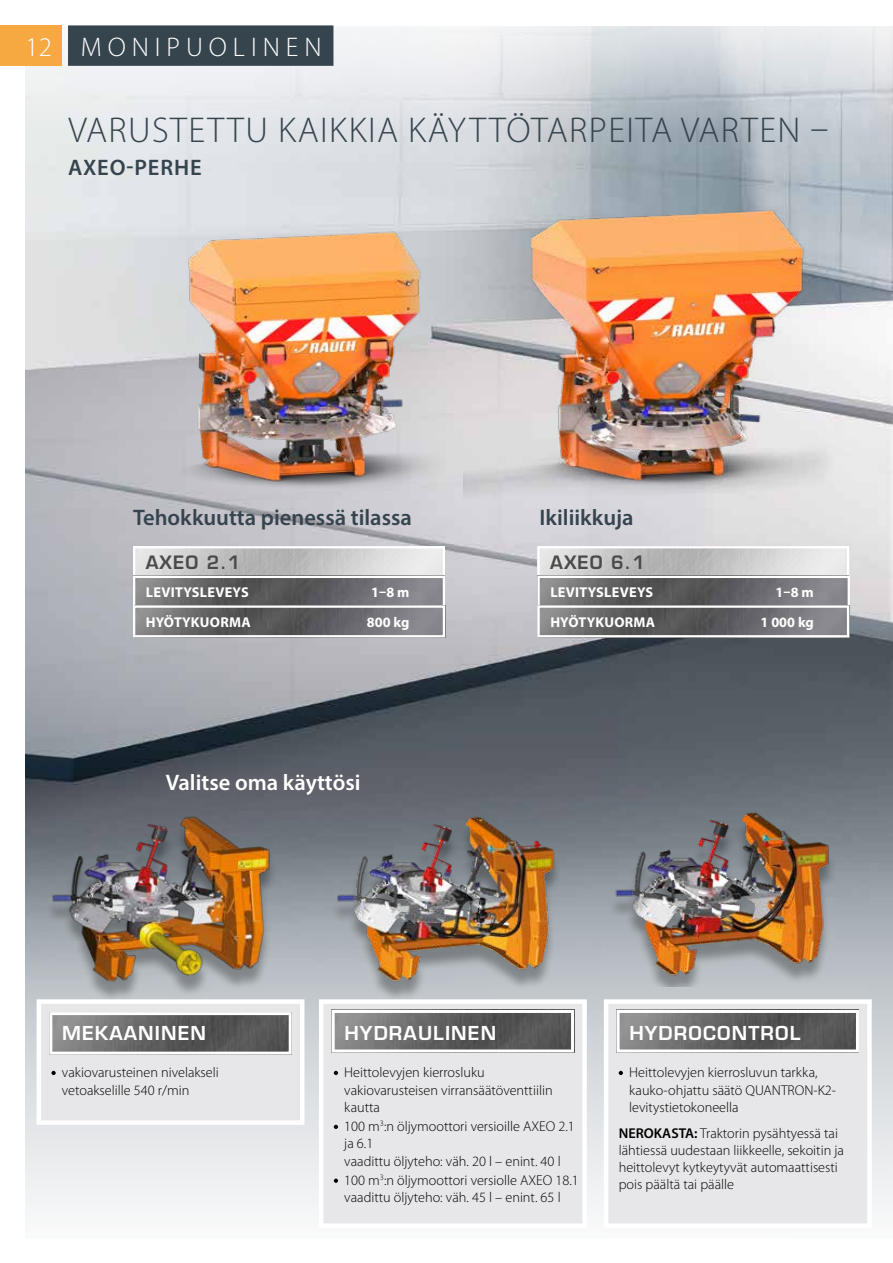
<style>
.page{position:relative;width:893px;height:1263px;background:#fff}
.page>*{position:absolute;margin:0;border:0;box-sizing:border-box;transform-origin:0 0}
.t1{font:300 36px "Myriad Pro";letter-spacing:.04em;color:#36444e}
.t2{font:300 27px "Myriad Pro";letter-spacing:.22em;color:#fff}
.t3{font:600 22.5px "Myriad Pro";color:#36444e}
.t4{font:600 22.5px "Myriad Pro";color:#fff}
.t5{font:600 22.5px "Myriad Pro";letter-spacing:.04em;color:#36444e}
.t6{font:600 18.75px "Eurostile LT Std";letter-spacing:.06em;color:#fff}
.t7{font:600 18px "Eurostile LT Std";letter-spacing:.06em;color:#4a4a49}
.t8{font:300 14.25px/17.2px "Myriad Pro";color:#000}
.t9{font:700 14.25px "Myriad Pro";letter-spacing:.02em;color:#fff}
.s1{font-weight:600}
</style>
<div class="page">
<img style="left:26px;top:27px;width:867px;height:1184px">
<div style="left:0;top:26px;width:62px;height:40px;background:#f7a941"></div>
<div style="left:68px;top:25px;width:265px;height:41px;background:#36444e"></div>
<div style="left:45px;top:824px;width:232px;height:179px;background:#000;opacity:.3"></div>
<img style="left:37px;top:805px;width:252px;height:183px">
<div style="left:330px;top:824px;width:231px;height:179px;background:#000;opacity:.3"></div>
<img style="left:337px;top:805px;width:231px;height:183px">
<img style="left:136px;top:549px;width:306px;height:26px">
<div style="left:133px;top:546px;width:312px;height:32px;border:2px solid #fff"></div>
<img style="left:136px;top:579px;width:306px;height:26px">
<div style="left:133px;top:576px;width:312px;height:32px;border:2px solid #fff"></div>
<img style="left:136px;top:608px;width:306px;height:26px">
<div style="left:133px;top:605px;width:312px;height:32px;border:2px solid #fff"></div>
<img style="left:540px;top:549px;width:306px;height:26px">
<div style="left:537px;top:546px;width:312px;height:32px;border:2px solid #fff"></div>
<img style="left:540px;top:579px;width:307px;height:26px">
<div style="left:537px;top:576px;width:313px;height:32px;border:2px solid #fff"></div>
<img style="left:540px;top:608px;width:306px;height:26px">
<div style="left:537px;top:605px;width:312px;height:32px;border:2px solid #fff"></div>
<div style="left:37px;top:999px;width:267px;height:126px;background:#e7e7e9;border:4px solid #fff"></div>
<svg style="left:51px;top:1071px;width:5px;height:4px"></svg>
<img style="left:53px;top:1016px;width:235px;height:34px">
<div style="left:49px;top:1012px;width:243px;height:42px;border:3px solid #fff"></div>
<div style="left:319px;top:999px;width:268px;height:229px;background:#e7e7e9;border:4px solid #fff"></div>
<svg style="left:334px;top:1071px;width:4px;height:4px"></svg>
<svg style="left:334px;top:1125px;width:4px;height:4px"></svg>
<svg style="left:334px;top:1178px;width:4px;height:5px"></svg>
<img style="left:336px;top:1014px;width:234px;height:34px">
<div style="left:332px;top:1010px;width:242px;height:42px;border:3px solid #fff"></div>
<div style="left:604px;top:999px;width:268px;height:229px;background:#e7e7e9;border:4px solid #fff"></div>
<svg style="left:619px;top:1071px;width:4px;height:4px"></svg>
<img style="left:621px;top:1014px;width:234px;height:34px">
<div style="left:617px;top:1010px;width:242px;height:42px;border:3px solid #fff"></div>
<div style="left:608px;top:820px;width:228px;height:166px;background:#000;opacity:.3"></div>
<img style="left:607px;top:801px;width:238px;height:181px">
<img style="left:463px;top:68px;width:384px;height:474px">
<img style="left:135px;top:50px;width:333px;height:474px">
<h2 class="t2" style="left:26px;top:32px;width:298px">12 MONIPUOLINEN</h2>
<h1 class="t1" style="left:68px;top:110px;width:762px">VARUSTETTU KAIKKIA KÄYTTÖTARPEITA VARTEN –</h1>
<h3 class="t5" style="left:68px;top:153px;width:135px">AXEO-PERHE</h3>
<h3 class="t3" style="left:133px;top:503px;width:280px">Tehokkuutta pienessä tilassa</h3>
<h3 class="t3" style="left:539px;top:503px;width:96px">Ikiliikkuja</h3>
<p class="t7" style="left:146px;top:551px;width:96px">AXEO 2.1</p>
<p class="t9" style="left:146px;top:583px;width:104px">LEVITYSLEVEYS</p>
<p class="t9" style="left:371px;top:583px;width:40px">1–8 m</p>
<p class="t9" style="left:146px;top:613px;width:106px">HYÖTYKUORMA</p>
<p class="t9" style="left:367px;top:613px;width:44px">800 kg</p>
<h3 class="t4" style="left:166px;top:768px;width:196px">Valitse oma käyttösi</h3>
<p class="t7" style="left:550px;top:551px;width:96px">AXEO 6.1</p>
<p class="t9" style="left:550px;top:583px;width:104px">LEVITYSLEVEYS</p>
<p class="t9" style="left:775px;top:583px;width:40px">1–8 m</p>
<p class="t9" style="left:550px;top:613px;width:106px">HYÖTYKUORMA</p>
<p class="t9" style="left:761px;top:613px;width:55px">1 000 kg</p>
<h3 class="t6" style="left:62px;top:1022px;width:145px">MEKAANINEN</h3>
<h3 class="t6" style="left:344px;top:1022px;width:153px">HYDRAULINEN</h3>
<h3 class="t6" style="left:629px;top:1022px;width:172px">HYDROCONTROL</h3>
<p class="t8" style="left:62px;top:1064px;width:158px">vakiovarusteinen nivelakseli vetoakselille 540 r/min</p>
<p class="t8" style="left:344px;top:1064px;width:210px">Heittolevyjen kierrosluku vakiovarusteisen virransäätöventtiilin kautta</p>
<p class="t8" style="left:344px;top:1118px;width:232px">100 m<sup>3</sup>:n öljymoottori versioille AXEO 2.1 ja 6.1<br>vaadittu öljyteho: väh. 20 l – enint. 40 l</p>
<p class="t8" style="left:344px;top:1172px;width:236px">100 m<sup>3</sup>:n öljymoottori versiolle AXEO 18.1 vaadittu öljyteho: väh. 45 l – enint. 65 l</p>
<p class="t8" style="left:629px;top:1064px;width:208px">Heittolevyjen kierrosluvun tarkka, kauko-ohjattu säätö QUANTRON-K2- levitystietokoneella</p>
<p class="t8" style="left:619px;top:1124px;width:227px"><span class="s1">NEROKASTA:</span> Traktorin pysähtyessä tai lähtiessä uudestaan liikkeelle, sekoitin ja heittolevyt kytkeytyvät automaattisesti pois päältä tai päälle</p>
</div>
